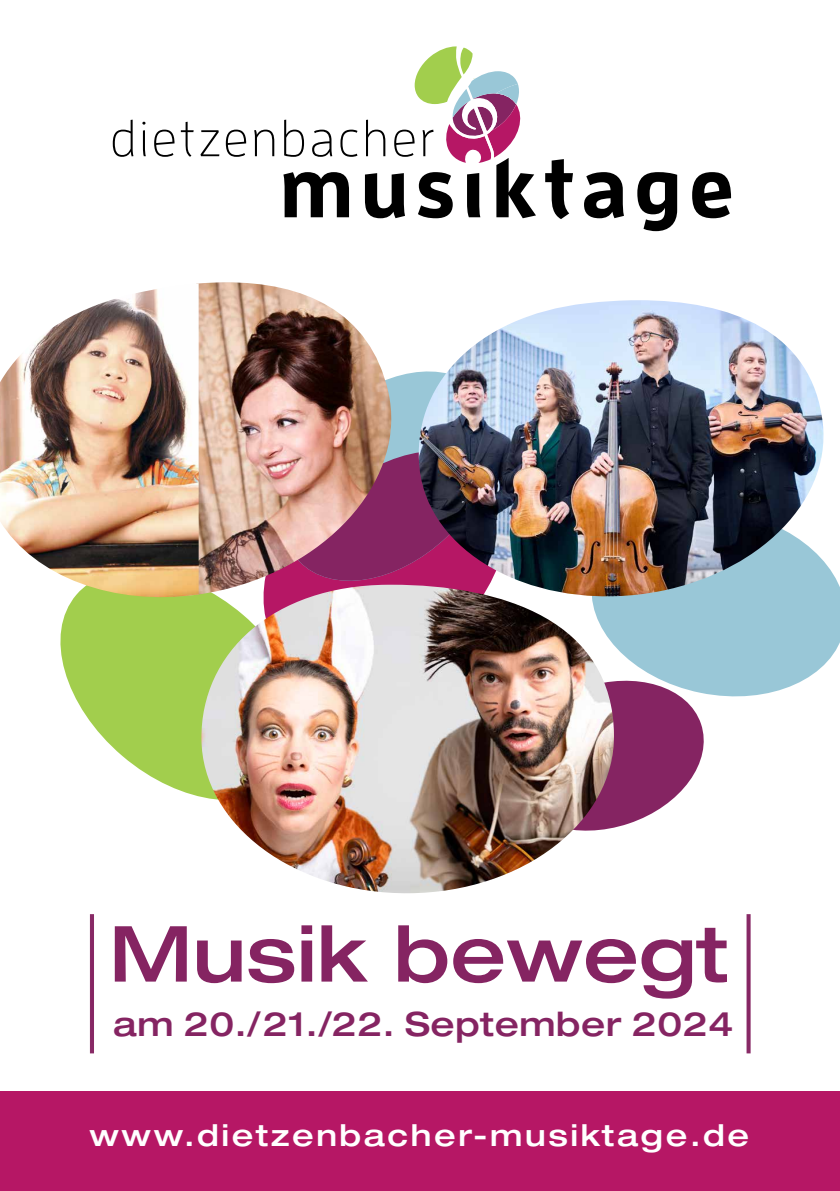
<style>
.page{position:relative;width:840px;height:1191px;background:#fff}
.page>*{position:absolute;margin:0;border:0;box-sizing:border-box;transform-origin:0 0}
.t1{font:500 expanded 77.4px "Helvetica Neue";letter-spacing:.005em;color:#852462}
.t2{font:500 expanded 33.6px "Helvetica Neue";letter-spacing:.02em;color:#852462}
.t3{font:500 expanded 30px "Helvetica Neue";letter-spacing:.085em;color:#fff}
</style>
<div class="page">
<div style="left:0;top:1091px;width:839px;height:100px;background:#b61765"></div>
<svg style="left:283px;top:172px;width:66px;height:45px"></svg>
<svg style="left:545px;top:159px;width:27px;height:60px"></svg>
<svg style="left:584px;top:172px;width:39px;height:46px"></svg>
<svg style="left:637px;top:172px;width:39px;height:59px"></svg>
<svg style="left:692px;top:172px;width:38px;height:46px"></svg>
<svg style="left:113px;top:120px;width:20px;height:37px"></svg>
<svg style="left:142px;top:122px;width:4px;height:34px"></svg>
<svg style="left:154px;top:130px;width:20px;height:27px"></svg>
<svg style="left:181px;top:122px;width:12px;height:35px"></svg>
<svg style="left:200px;top:130px;width:19px;height:26px"></svg>
<svg style="left:226px;top:130px;width:20px;height:27px"></svg>
<svg style="left:254px;top:130px;width:20px;height:26px"></svg>
<svg style="left:284px;top:120px;width:20px;height:37px"></svg>
<svg style="left:312px;top:130px;width:20px;height:27px"></svg>
<svg style="left:340px;top:130px;width:17px;height:27px"></svg>
<svg style="left:365px;top:46px;width:170px;height:172px"></svg>
<hr style="left:90px;top:914px;width:4px;height:139px;background:#852462">
<svg style="left:746px;top:914px;width:4px;height:139px"></svg>
<svg style="left:614px;top:571px;width:225px;height:126px;background:#a3ccdb"></svg>
<svg style="left:60px;top:595px;width:140px;height:202px;fill:#a2ce4d"></svg>
<img style="left:198px;top:282px;width:209px;height:313px">
<img style="left:0;top:283px;width:198px;height:318px">
<img style="left:410px;top:300px;width:421px;height:305px">
<svg style="left:614px;top:670px;width:99px;height:158px"></svg>
<img style="left:200px;top:585px;width:414px;height:309px">
<h1 class="t1" style="left:109px;top:906px;width:620px">Musik bewegt</h1>
<p class="t2" style="left:113px;top:1002px;width:621px">am 20./21./22. September 2024</p>
<p class="t3" style="left:89px;top:1117px;width:661px">www.dietzenbacher-musiktage.de</p>
</div>
